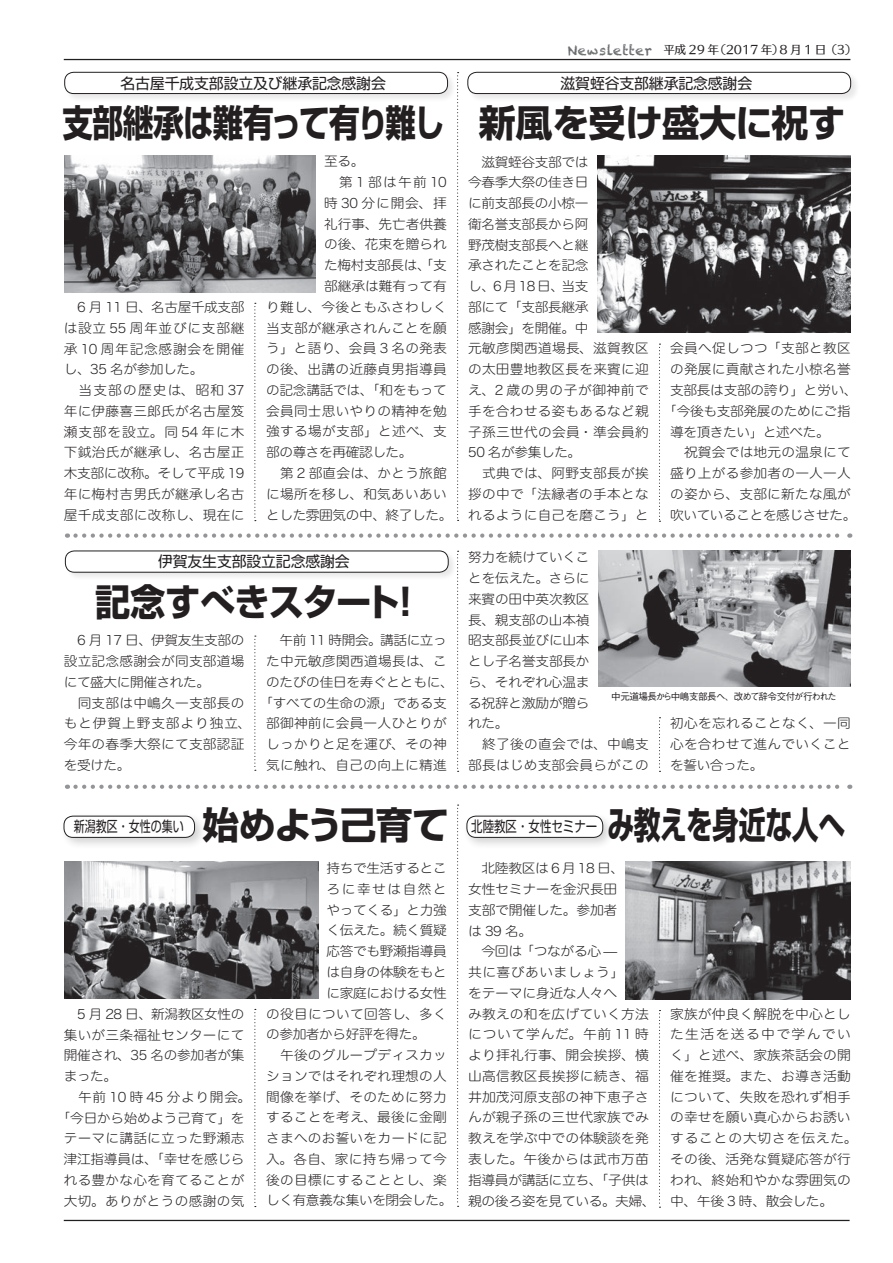
<style>
.page{position:relative;width:893px;height:1263px;background:#fff}
.page>*{position:absolute;margin:0;border:0;box-sizing:border-box;transform-origin:0 0}
.t1{font:700 37.2px "Shin Go Pr 5";letter-spacing:-.01em;color:#231f20;scale:.82 1}
.t2{font:700 37.2px "Shin Go Pr 5";letter-spacing:-.03em;color:#231f20;scale:.95 1}
.t3{font:700 37.2px "Shin Go Pr 5";letter-spacing:-.01em;color:#231f20;scale:.72 1}
.t4{font:700 37.2px "Shin Go Pr 5";letter-spacing:-.01em;color:#231f20}
.t5{font:14.85px "Soft Go Std";letter-spacing:-.01em;color:#231f20}
.t6{font:14.85px "Soft Go Std";letter-spacing:-.01em;color:#231f20;scale:.77 1}
.t7{font:14.85px "Soft Go Std";letter-spacing:-.01em;color:#231f20;scale:.74 1}
.t8{font:13.2px/20.7px "Hira Maru Std W2";letter-spacing:.015em;color:#231f20;scale:1.04 1}
.t9{font:13.2px/20.7px "Hira Maru Std W2";letter-spacing:.015em;color:#231f20;scale:1.05 1}
.t10{font:13.2px "Hira Maru Std W2";letter-spacing:-.03em;color:#231f20;scale:1.04 1}
.t11{font:13.2px/20.7px "Hira Maru Std W2";letter-spacing:-.015em;color:#231f20;scale:1.04 1}
.t12{font:13.2px "Hira Maru Std W2";letter-spacing:-.02em;color:#231f20;scale:1.04 1}
.t13{font:13.2px "Hira Maru Std W2";letter-spacing:-.025em;color:#231f20;scale:1.04 1}
.t14{font:13.2px "Hira Maru Std W2";letter-spacing:.055em;color:#231f20;scale:1.04 1}
.t15{font:13.2px "Hira Maru Std W2";letter-spacing:-.005em;color:#231f20;scale:1.04 1}
.t16{font:13.2px "Hira Maru Std W2";letter-spacing:.115em;color:#231f20;scale:1.04 1}
.t17{font:11.7px "UD Typos 510 Std";letter-spacing:-.07em;color:#231f20}
.t18{font:500 9.6px "Gothic BBB Pr 5";letter-spacing:-.065em;color:#231f20}
.s1{font-family:"Chalkduster";font-size:13.8px;color:#6c6d70}
</style>
<div class="page">
<hr style="left:64px;top:1220px;width:786px;height:1px;background:#231f20">
<hr style="left:64px;top:59px;width:786px;height:1px;background:#231f20">
<svg style="left:75px;top:533px;width:775px;height:5px"></svg>
<svg style="left:75px;top:785px;width:775px;height:4px"></svg>
<svg style="left:659px;top:1010px;width:1px;height:198px"></svg>
<svg style="left:659px;top:344px;width:1px;height:178px"></svg>
<svg style="left:254px;top:1009px;width:2px;height:198px"></svg>
<svg style="left:254px;top:303px;width:2px;height:218px"></svg>
<svg style="left:457px;top:804px;width:2px;height:403px"></svg>
<svg style="left:457px;top:72px;width:2px;height:449px"></svg>
<img style="left:626px;top:862px;width:224px;height:137px">
<img style="left:597px;top:156px;width:253px;height:177px">
<img style="left:64px;top:862px;width:254px;height:137px">
<img style="left:64px;top:155px;width:252px;height:137px">
<div style="left:64px;top:72px;width:393px;height:30px;background:#231f20;opacity:.1"></div>
<div style="left:65px;top:72px;width:383px;height:22px;background:#fff;border-radius:9px"></div>
<div style="left:64px;top:72px;width:384px;height:22px;border:1px solid #231f20;border-radius:9px"></div>
<div style="left:467px;top:72px;width:393px;height:30px;background:#231f20;opacity:.1"></div>
<div style="left:468px;top:72px;width:383px;height:22px;background:#fff;border-radius:9px"></div>
<div style="left:468px;top:72px;width:383px;height:22px;border:1px solid #231f20;border-radius:9px"></div>
<svg style="left:659px;top:717px;width:1px;height:55px"></svg>
<svg style="left:254px;top:635px;width:2px;height:136px"></svg>
<svg style="left:457px;top:551px;width:2px;height:221px"></svg>
<img style="left:598px;top:551px;width:252px;height:135px">
<div style="left:60px;top:812px;width:147px;height:38px;background:#231f20;opacity:.2"></div>
<div style="left:64px;top:816px;width:131px;height:21px;background:#fff;border-radius:9px"></div>
<div style="left:64px;top:816px;width:131px;height:21px;border:1px solid #231f20;border-radius:9px"></div>
<div style="left:463px;top:812px;width:152px;height:38px;background:#231f20;opacity:.2"></div>
<div style="left:467px;top:816px;width:136px;height:21px;background:#fff;border-radius:9px"></div>
<div style="left:467px;top:816px;width:136px;height:21px;border:1px solid #231f20;border-radius:9px"></div>
<div style="left:65px;top:550px;width:392px;height:31px;background:#231f20;opacity:.1"></div>
<div style="left:65px;top:551px;width:383px;height:21px;background:#fff;border-radius:9px"></div>
<div style="left:65px;top:551px;width:383px;height:21px;border:1px solid #231f20;border-radius:9px"></div>
<p class="t17" style="left:568px;top:40px;width:306px"><span class="s1">Newsletter</span>　平成 29 年（2017 年）8 月 1 日（3）　　</p>
<p class="t5" style="left:121px;top:72px;width:267px">名古屋千成支部設立及び継承記念感謝会</p>
<p class="t5" style="left:560px;top:72px;width:193px">滋賀蛭谷支部継承記念感謝会</p>
<h1 class="t1" style="left:62px;top:94px;width:956px">支部継承は難有って有り難し 新風を受け盛大に祝す</h1>
<p class="t8" style="left:64px;top:297px;width:175px">　6 月 11 日、名古屋千成支部は設立 55 周年並びに支部継承 10 周年記念感謝会を開催し、35 名が参加した。<br>　当支部の歴史は、昭和 37年に伊藤喜三郎氏が名古屋笈瀬支部を設立。同 54 年に木下鉞治氏が継承し、名古屋正木支部に改称。そして平成 19年に梅村吉男氏が継承し名古屋千成支部に改称し、現在に</p>
<p class="t8" style="left:324px;top:151px;width:40px">至る。</p>
<p class="t8" style="left:324px;top:172px;width:119px">　第 1 部は午前 10</p>
<p class="t8" style="left:324px;top:192px;width:119px">時 30 分に開会、拝</p>
<p class="t8" style="left:324px;top:213px;width:119px">礼行事、先亡者供養</p>
<p class="t8" style="left:324px;top:234px;width:119px">の後、花束を贈られ</p>
<p class="t10" style="left:324px;top:256px;width:119px">た梅村支部長は、「支</p>
<p class="t15" style="left:324px;top:276px;width:119px">部継承は難有って有</p>
<p class="t8" style="left:266px;top:296px;width:175px">り難し、今後ともふさわしく</p>
<p class="t8" style="left:266px;top:317px;width:175px">当支部が継承されんことを願</p>
<p class="t8" style="left:266px;top:338px;width:175px">う」と語り、会員 3 名の発表</p>
<p class="t8" style="left:266px;top:359px;width:175px">の後、出講の近藤貞男指導員</p>
<p class="t12" style="left:266px;top:380px;width:175px">の記念講話では、「和をもって</p>
<p class="t8" style="left:266px;top:400px;width:175px">会員同士思いやりの精神を勉</p>
<p class="t8" style="left:266px;top:421px;width:175px">強する場が支部」と述べ、支</p>
<p class="t10" style="left:266px;top:443px;width:142px">部の尊さを再確認した。</p>
<p class="t8" style="left:266px;top:462px;width:175px">　第 2 部直会は、かとう旅館</p>
<p class="t8" style="left:266px;top:483px;width:175px">に場所を移し、和気あいあい</p>
<p class="t10" style="left:266px;top:505px;width:181px">とした雰囲気の中、終了した。</p>
<p class="t5" style="left:158px;top:551px;width:193px">伊賀友生支部設立記念感謝会</p>
<h1 class="t2" style="left:95px;top:572px;width:347px">記念すべきスタート！</h1>
<p class="t8" style="left:64px;top:630px;width:182px">　6 月 17 日、伊賀友生支部の設立記念感謝会が同支部道場にて盛大に開催された。<br>　同支部は中嶋久一支部長のもと伊賀上野支部より独立、今年の春季大祭にて支部認証を受けた。</p>
<p class="t8" style="left:259px;top:630px;width:188px;text-align:center">　午前 11 時開会。講話に立った中元敏彦関西道場長は、このたびの佳日を寿ぐとともに、「すべての生命の源」である支部御神前に会員一人ひとりがしっかりと足を運び、その神気に触れ、自己の向上に精進</p>
<p class="t7" style="left:74px;top:816px;width:150px">新潟教区・女性の集い</p>
<h1 class="t4" style="left:202px;top:796px;width:248px">始めよう己育て</h1>
<p class="t10" style="left:64px;top:1004px;width:175px">　5 月 28 日、新潟教区女性の</p>
<p class="t8" style="left:64px;top:1024px;width:175px">集いが三条福祉センターにて</p>
<p class="t12" style="left:64px;top:1046px;width:175px">開催され、35 名の参加者が集</p>
<p class="t8" style="left:64px;top:1066px;width:53px">まった。</p>
<p class="t14" style="left:64px;top:1087px;width:182px">　午前 10 時 45 分より開会。</p>
<p class="t12" style="left:57px;top:1108px;width:182px">「今日から始めよう己育て」を</p>
<p class="t8" style="left:64px;top:1128px;width:175px">テーマに講話に立った野瀬志</p>
<p class="t12" style="left:64px;top:1149px;width:175px">津江指導員は、「幸せを感じら</p>
<p class="t8" style="left:64px;top:1169px;width:175px">れる豊かな心を育てることが</p>
<p class="t8" style="left:64px;top:1190px;width:175px">大切。ありがとうの感謝の気</p>
<p class="t13" style="left:327px;top:858px;width:117px">持ちで生活するとこ</p>
<p class="t16" style="left:327px;top:879px;width:117px">ろに幸せは自然と</p>
<p class="t13" style="left:327px;top:900px;width:117px">やってくる」と力強</p>
<p class="t13" style="left:327px;top:921px;width:117px">く伝えた。続く質疑</p>
<p class="t13" style="left:327px;top:941px;width:117px">応答でも野瀬指導員</p>
<p class="t13" style="left:327px;top:962px;width:117px">は自身の体験をもと</p>
<p class="t13" style="left:327px;top:983px;width:117px">に家庭における女性</p>
<p class="t8" style="left:266px;top:1003px;width:175px">の役目について回答し、多く</p>
<p class="t10" style="left:266px;top:1025px;width:155px">の参加者から好評を得た。</p>
<p class="t8" style="left:266px;top:1044px;width:175px">　午後のグループディスカッ</p>
<p class="t8" style="left:266px;top:1065px;width:175px">ションではそれぞれ理想の人</p>
<p class="t8" style="left:266px;top:1086px;width:175px">間像を挙げ、そのために努力</p>
<p class="t8" style="left:266px;top:1107px;width:175px">することを考え、最後に金剛</p>
<p class="t8" style="left:266px;top:1128px;width:175px">さまへのお誓いをカードに記</p>
<p class="t8" style="left:266px;top:1148px;width:175px">入。各自、家に持ち帰って今</p>
<p class="t8" style="left:266px;top:1169px;width:175px">後の目標にすることとし、楽</p>
<p class="t10" style="left:266px;top:1191px;width:181px">しく有意義な集いを閉会した。</p>
<p class="t8" style="left:468px;top:151px;width:175px">　滋賀蛭谷支部では<br>今春季大祭の佳き日<br>に前支部長の小椋一<br>衛名誉支部長から阿<br>野茂樹支部長へと継<br>承されたことを記念<br>し、6月18日、当支<br>部にて「支部長継承<br>感謝会」を開催。中<br>元敏彦関西道場長、滋賀教区の太田豊地教区長を来賓に迎え、2 歳の男の子が御神前で手を合わせる姿もあるなど親子孫三世代の会員・準会員約<br>50 名が参集した。<br>　式典では、阿野支部長が挨拶の中で「法縁者の手本となれるように自己を磨こう」と</p>
<p class="t8" style="left:670px;top:338px;width:175px">会員へ促しつつ「支部と教区</p>
<p class="t8" style="left:670px;top:359px;width:175px">の発展に貢献された小椋名誉</p>
<p class="t12" style="left:670px;top:380px;width:182px">支部長は支部の誇り」と労い、</p>
<p class="t12" style="left:663px;top:401px;width:182px">「今後も支部発展のためにご指</p>
<p class="t10" style="left:670px;top:422px;width:155px">導を頂きたい」と述べた。</p>
<p class="t8" style="left:670px;top:442px;width:175px">　祝賀会では地元の温泉にて</p>
<p class="t8" style="left:670px;top:463px;width:175px">盛り上がる参加者の一人一人</p>
<p class="t8" style="left:670px;top:483px;width:175px">の姿から、支部に新たな風が</p>
<p class="t10" style="left:670px;top:505px;width:181px">吹いていることを感じさせた。</p>
<p class="t11" style="left:468px;top:547px;width:175px">努力を続けていくこ<br>とを伝えた。さらに<br>来賓の田中英次教区<br>長、親支部の山本禎<br>昭支部長並びに山本<br>とし子名誉支部長か<br>ら、それぞれ心温ま<br>る祝辞と激励が贈ら<br>れた。<br>　終了後の直会では、中嶋支部長はじめ支部会員らがこの</p>
<p class="t18" style="left:611px;top:688px;width:227px">中元道場長から中嶋支部長へ、改めて辞令交付が行われた</p>
<p class="t8" style="left:670px;top:713px;width:175px;text-align:justify">初心を忘れることなく、一同心を合わせて進んでいくことを誓い合った。</p>
<p class="t6" style="left:471px;top:816px;width:165px">北陸教区・女性セミナー</p>
<h1 class="t3" style="left:607px;top:796px;width:332px">み教えを身近な人へ</h1>
<p class="t9" style="left:468px;top:858px;width:180px">　北陸教区は 6 月 18 日、<br>女性セミナーを金沢長田<br>支部で開催した。参加者<br>は 39 名。<br>　今回は「つながる心 —<br>共に喜びあいましょう」<br>をテーマに身近な人々へ<br>み教えの和を広げていく方法について学んだ。午前 11 時より拝礼行事、開会挨拶、横山高信教区長挨拶に続き、福井加茂河原支部の神下恵子さんが親子孫の三世代家族でみ教えを学ぶ中での体験談を発表した。午後からは武市万苗指導員が講話に立ち、「子供は親の後ろ姿を見ている。夫婦、</p>
<p class="t9" style="left:670px;top:1003px;width:180px">家族が仲良く解脱を中心とした生活を送る中で学んでいく」と述べ、家族茶話会の開催を推奨。また、お導き活動について、失敗を恐れず相手の幸せを願い真心からお誘いすることの大切さを伝えた。その後、活発な質疑応答が行われ、終始和やかな雰囲気の中、午後 3 時、散会した。</p>
</div>
